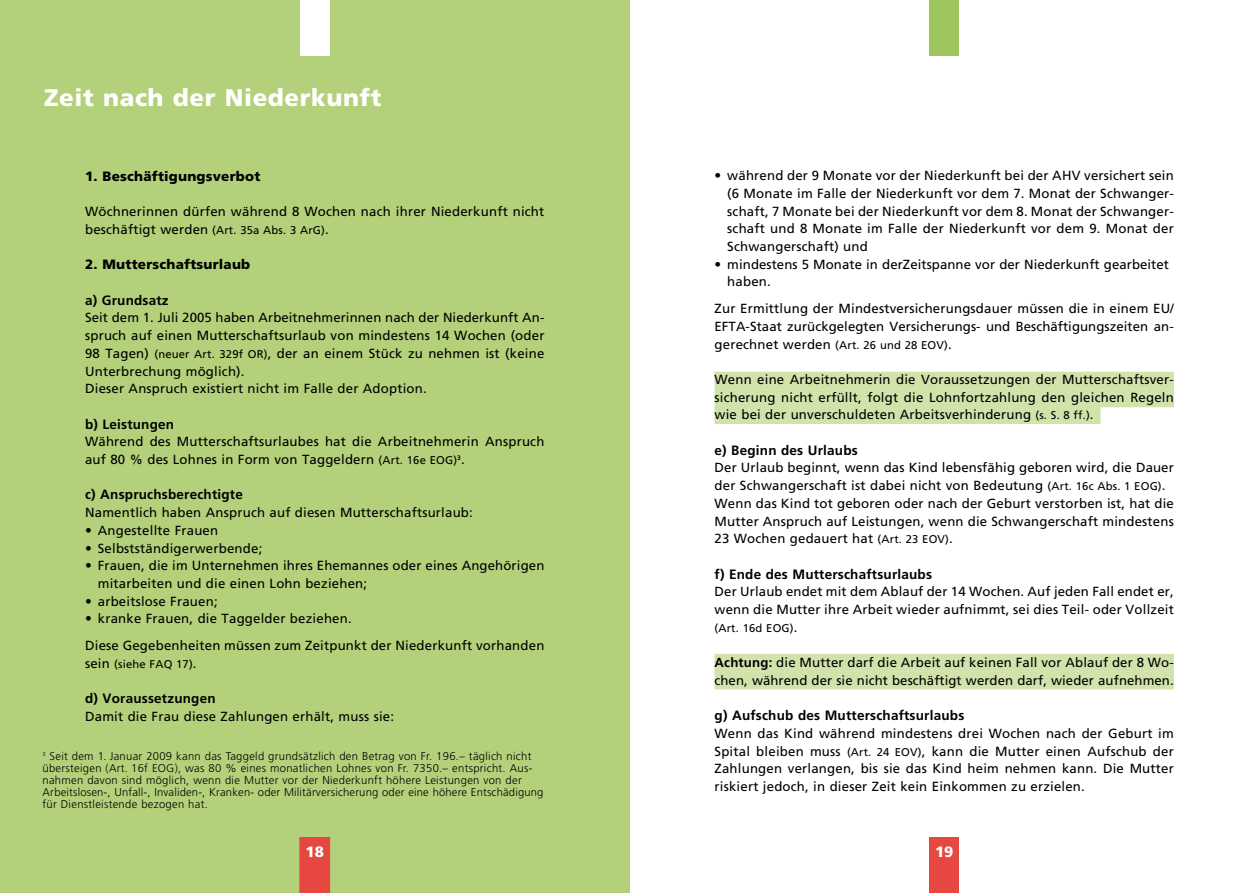
<style>
.page{position:relative;width:1259px;height:893px;background:#fff}
.page>*{position:absolute;margin:0;border:0;box-sizing:border-box;transform-origin:0 0}
.t1{font:900 24px "Frutiger";letter-spacing:.025em;color:#fff}
.t2{font:900 15px "Frutiger";color:#fff}
.t3{font:700 13.5px "Frutiger";letter-spacing:.015em;color:#000}
.t4{font:900 13.5px "Frutiger";letter-spacing:.015em;color:#000}
.t5{font:13.2px/17.7px "Frutiger";letter-spacing:.015em;color:#000}
.t6{font:300 11.25px/12px "Frutiger";letter-spacing:.025em;color:#000}
.t7{font:11.25px "Frutiger";letter-spacing:.015em;color:#000}
.s1{font-size:11.25px}
.s2{font-size:13.2px}
.s3{font-weight:700}
</style>
<div class="page">
<div style="left:0;top:0;width:629px;height:893px;background:#b3d17a"></div>
<div style="left:300px;top:837px;width:30px;height:56px;background:#e64741"></div>
<div style="left:929px;top:838px;width:30px;height:55px;background:#e64741"></div>
<div style="left:929px;top:0;width:30px;height:55px;background:#9fc65e"></div>
<div style="left:714px;top:372px;width:460px;height:18px;background:#d1e3aa"></div>
<div style="left:714px;top:389px;width:460px;height:18px;background:#d1e3aa"></div>
<div style="left:714px;top:406px;width:386px;height:18px;background:#d1e3aa"></div>
<div style="left:714px;top:654px;width:460px;height:18px;background:#d1e3aa"></div>
<div style="left:714px;top:671px;width:460px;height:18px;background:#d1e3aa"></div>
<div style="left:300px;top:0;width:30px;height:55px;background:#fff"></div>
<h1 class="t1" style="left:44px;top:83px;width:339px">Zeit nach der Niederkunft</h1>
<p class="t5" style="left:727px;top:167px;width:448px">während der 9 Monate vor der Niederkunft bei der AHV versichert sein (6 Monate im Falle der Niederkunft vor dem 7. Monat der Schwanger&shy;schaft, 7 Monate bei der Niederkunft vor dem 8. Monat der Schwanger&shy;schaft und 8 Monate im Falle der Niederkunft vor dem 9. Monat der Schwangerschaft) und<br>mindestens 5 Monate in derZeitspanne vor der Niederkunft gearbeitet haben.</p>
<p class="t5" style="left:714px;top:300px;width:461px;text-align:justify">Zur Ermittlung der Mindestversicherungsdauer müssen die in einem EU/ EFTA-Staat zurückgelegten Versicherungs- und Beschäftigungszeiten an - gerechnet werden <span class="s1">(Art. 26 und 28 EOV)</span>.</p>
<p class="t5" style="left:714px;top:371px;width:461px;text-align:justify">Wenn eine Arbeitnehmerin die Voraussetzungen der Mutterschaftsver&shy;sicherung nicht erfüllt, folgt die Lohnfortzahlung den gleichen Regeln wie bei der unverschuldeten Arbeitsverhinderung <span class="s1">(s. S. 8 ff.)</span>.</p>
<p class="t3" style="left:714px;top:442px;width:145px">e) Beginn des Urlaubs</p>
<p class="t5" style="left:714px;top:459px;width:461px">Der Urlaub beginnt, wenn das Kind lebensfähig geboren wird, die Dauer der Schwangerschaft ist dabei nicht von Bedeutung <span class="s1">(Art. 16c Abs. 1 EOG)</span>.<br>Wenn das Kind tot geboren oder nach der Geburt verstorben ist, hat die Mutter Anspruch auf Leistungen, wenn die Schwangerschaft mindestens 23 Wochen gedauert hat <span class="s1">(Art. 23 EOV)</span>.</p>
<p class="t3" style="left:714px;top:566px;width:219px">f) Ende des Mutterschaftsurlaubs</p>
<p class="t5" style="left:714px;top:583px;width:461px">Der Urlaub endet mit dem Ablauf der 14 Wochen. Auf jeden Fall endet er, wenn die Mutter ihre Arbeit wieder aufnimmt, sei dies Teil- oder Vollzeit</p>
<p class="t7" style="left:714px;top:621px;width:84px">(Art. 16d EOG)<span class="s2">.</span></p>
<p class="t5" style="left:714px;top:654px;width:461px"><span class="s3">Achtung:</span> die Mutter darf die Arbeit auf keinen Fall vor Ablauf der 8 Wo - chen, während der sie nicht beschäftigt werden darf, wieder aufnehmen.</p>
<p class="t3" style="left:714px;top:708px;width:251px">g) Aufschub des Mutterschaftsurlaubs</p>
<p class="t5" style="left:714px;top:725px;width:461px;text-align:justify">Wenn das Kind während mindestens drei Wochen nach der Geburt im Spital bleiben muss <span class="s1">(Art. 24 EOV)</span>, kann die Mutter einen Aufschub der Zahlungen verlangen, bis sie das Kind heim nehmen kann. Die Mutter riskiert jedoch, in dieser Zeit kein Einkommen zu erzielen.</p>
<p class="t4" style="left:85px;top:168px;width:177px">1. Beschäftigungsverbot</p>
<p class="t5" style="left:85px;top:203px;width:461px">Wöchnerinnen dürfen während 8 Wochen nach ihrer Niederkunft nicht beschäftigt werden <span class="s1">(Art. 35a Abs. 3 ArG)</span>.</p>
<p class="t4" style="left:85px;top:256px;width:167px">2. Mutterschaftsurlaub</p>
<p class="t3" style="left:85px;top:292px;width:85px">a) Grundsatz</p>
<p class="t5" style="left:85px;top:309px;width:461px">Seit dem 1. Juli 2005 haben Arbeitnehmerinnen nach der Niederkunft An&shy;spruch auf einen Mutterschaftsurlaub von mindestens 14 Wochen (oder 98 Tagen) <span class="s1">(neuer Art. 329f OR)</span>, der an einem Stück zu nehmen ist (keine Unterbrechung möglich).<br>Dieser Anspruch existiert nicht im Falle der Adoption.</p>
<p class="t3" style="left:85px;top:416px;width:91px">b) Leistungen</p>
<p class="t5" style="left:85px;top:433px;width:461px">Während des Mutterschaftsurlaubes hat die Arbeitnehmerin Anspruch auf 80 % des Lohnes in Form von Taggeldern <span class="s1">(Art. 16e EOG)</span><sup>3</sup>.</p>
<p class="t3" style="left:85px;top:487px;width:159px">c) Anspruchsberechtigte</p>
<p class="t5" style="left:98px;top:504px;width:448px;text-indent:-13px">Namentlich haben Anspruch auf diesen Mutterschaftsurlaub:<br>Angestellte Frauen<br>Selbstständigerwerbende;<br>Frauen, die im Unternehmen ihres Ehemannes oder eines Angehörigen mitarbeiten und die einen Lohn beziehen;<br>arbeitslose Frauen;<br>kranke Frauen, die Taggelder beziehen.</p>
<p class="t5" style="left:85px;top:637px;width:461px">Diese Gegebenheiten müssen zum Zeitpunkt der Niederkunft vorhanden</p>
<p class="t7" style="left:85px;top:657px;width:113px"><span class="s2">sein</span> (siehe FAQ 17)<span class="s2">.</span></p>
<p class="t3" style="left:85px;top:690px;width:132px">d) Voraussetzungen</p>
<p class="t5" style="left:85px;top:707px;width:310px">Damit die Frau diese Zahlungen erhält, muss sie:</p>
<p class="t6" style="left:43px;top:750px;width:502px"><sup>3</sup> Seit dem 1. Januar 2009 kann das Taggeld grundsätzlich den Betrag von Fr. 196.– täglich nicht übersteigen (Art. 16f EOG), was 80 % eines monatlichen Lohnes von Fr. 7350.– entspricht. Aus&shy;nahmen davon sind möglich, wenn die Mutter vor der Niederkunft höhere Leistungen von der Arbeitslosen-, Unfall-, Invaliden-, Kranken- oder Militärversicherung oder eine höhere Entschädigung für Dienstleistende bezogen hat.</p>
<p class="t2" style="left:305px;top:843px;width:20px">18</p>
<p class="t2" style="left:935px;top:843px;width:20px">19</p>
</div>
